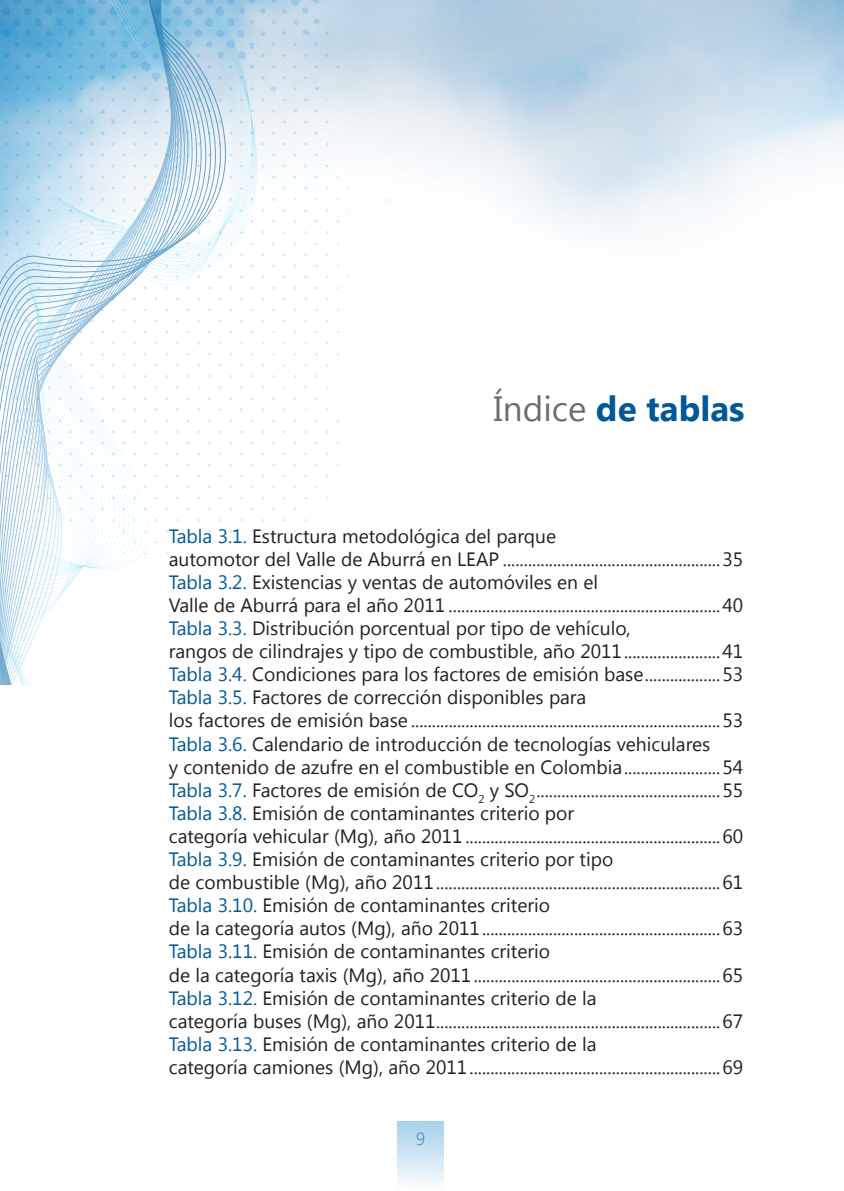
<style>
.page{position:relative;width:844px;height:1191px;background:#fff}
.page>*{position:absolute;margin:0;border:0;box-sizing:border-box;transform-origin:0 0}
.titulos_1{font:700 35px "Segoe UI";color:#015899}
.toc_1_1{font:19.25px "Segoe UI";color:#231f20}
.t1{font:300 17.5px "Segoe UI";color:#4478b1}
.s1{font-weight:400;color:#6c6d70}
.s2{color:#015899}
</style>
<div class="page">
<svg style="left:293px;top:131px;width:4px;height:3px"></svg>
<svg style="left:313px;top:131px;width:5px;height:4px"></svg>
<svg style="left:303px;top:120px;width:4px;height:4px"></svg>
<svg style="left:282px;top:120px;width:4px;height:3px"></svg>
<svg style="left:304px;top:98px;width:4px;height:3px"></svg>
<svg style="left:282px;top:98px;width:4px;height:3px"></svg>
<svg style="left:293px;top:65px;width:4px;height:3px"></svg>
<svg style="left:304px;top:54px;width:4px;height:3px"></svg>
<svg style="left:313px;top:109px;width:5px;height:4px"></svg>
<svg style="left:293px;top:108px;width:4px;height:4px"></svg>
<svg style="left:315px;top:86px;width:5px;height:5px"></svg>
<svg style="left:272px;top:86px;width:4px;height:6px"></svg>
<svg style="left:314px;top:43px;width:4px;height:4px"></svg>
<svg style="left:325px;top:32px;width:4px;height:3px"></svg>
<svg style="left:272px;top:0;width:48px;height:37px;background:#c1d7e8"></svg>
<div style="left:397px;top:1121px;width:46px;height:70px;background:linear-gradient(to bottom,#a7d0eb,#fbfdfe)"></div>
<svg style="left:0;top:0;width:272px;height:544px"></svg>
<svg style="left:0;top:14px;width:257px;height:671px"></svg>
<p class="titulos_1" style="left:493px;top:384px;width:252px"><span class="s1">Índice</span> de tablas</p>
<p class="toc_1_1" style="left:169px;top:522px;width:389px"><span class="s2">Tabla 3.1.</span> Estructura metodológica del parque</p>
<p class="toc_1_1" style="left:169px;top:545px;width:575px">automotor del Valle de Aburrá en LEAP ....................................................35</p>
<p class="toc_1_1" style="left:169px;top:568px;width:431px"><span class="s2">Tabla 3.2.</span> Existencias y ventas de automóviles en el</p>
<p class="toc_1_1" style="left:169px;top:591px;width:575px">Valle de Aburrá para el año 2011 .................................................................40</p>
<p class="toc_1_1" style="left:169px;top:615px;width:463px"><span class="s2">Tabla 3.3.</span> Distribución porcentual por tipo de vehículo,</p>
<p class="toc_1_1" style="left:169px;top:638px;width:575px">rangos de cilindrajes y tipo de combustible, año 2011.......................41</p>
<p class="toc_1_1" style="left:169px;top:661px;width:575px"><span class="s2">Tabla 3.4.</span> Condiciones para los factores de emisión base..................53</p>
<p class="toc_1_1" style="left:169px;top:684px;width:419px"><span class="s2">Tabla 3.5.</span> Factores de corrección disponibles para</p>
<p class="toc_1_1" style="left:169px;top:707px;width:575px">los factores de emisión base ..........................................................................53</p>
<p class="toc_1_1" style="left:169px;top:730px;width:543px"><span class="s2">Tabla 3.6.</span> Calendario de introducción de tecnologías vehiculares</p>
<p class="toc_1_1" style="left:169px;top:753px;width:575px">y contenido de azufre en el combustible en Colombia.......................54</p>
<p class="toc_1_1" style="left:169px;top:776px;width:575px"><span class="s2">Tabla 3.7.</span> Factores de emisión de CO<sub>2</sub> y SO<sub>2</sub>............................................55</p>
<p class="toc_1_1" style="left:169px;top:799px;width:407px"><span class="s2">Tabla 3.8.</span> Emisión de contaminantes criterio por</p>
<p class="toc_1_1" style="left:169px;top:822px;width:575px">categoría vehicular (Mg), año 2011 .............................................................60</p>
<p class="toc_1_1" style="left:169px;top:846px;width:446px"><span class="s2">Tabla 3.9.</span> Emisión de contaminantes criterio por tipo</p>
<p class="toc_1_1" style="left:169px;top:869px;width:575px">de combustible (Mg), año 2011....................................................................61</p>
<p class="toc_1_1" style="left:169px;top:892px;width:382px"><span class="s2">Tabla 3.10.</span> Emisión de contaminantes criterio</p>
<p class="toc_1_1" style="left:169px;top:915px;width:575px">de la categoría autos (Mg), año 2011.........................................................63</p>
<p class="toc_1_1" style="left:169px;top:938px;width:382px"><span class="s2">Tabla 3.11.</span> Emisión de contaminantes criterio</p>
<p class="toc_1_1" style="left:169px;top:961px;width:575px">de la categoría taxis (Mg), año 2011...........................................................65</p>
<p class="toc_1_1" style="left:169px;top:984px;width:429px"><span class="s2">Tabla 3.12.</span> Emisión de contaminantes criterio de la</p>
<p class="toc_1_1" style="left:169px;top:1007px;width:575px">categoría buses (Mg), año 2011....................................................................67</p>
<p class="toc_1_1" style="left:169px;top:1030px;width:429px"><span class="s2">Tabla 3.13.</span> Emisión de contaminantes criterio de la</p>
<p class="toc_1_1" style="left:169px;top:1053px;width:575px">categoría camiones (Mg), año 2011............................................................69</p>
<p class="t1" style="left:416px;top:1127px;width:11px">9</p>
</div>
